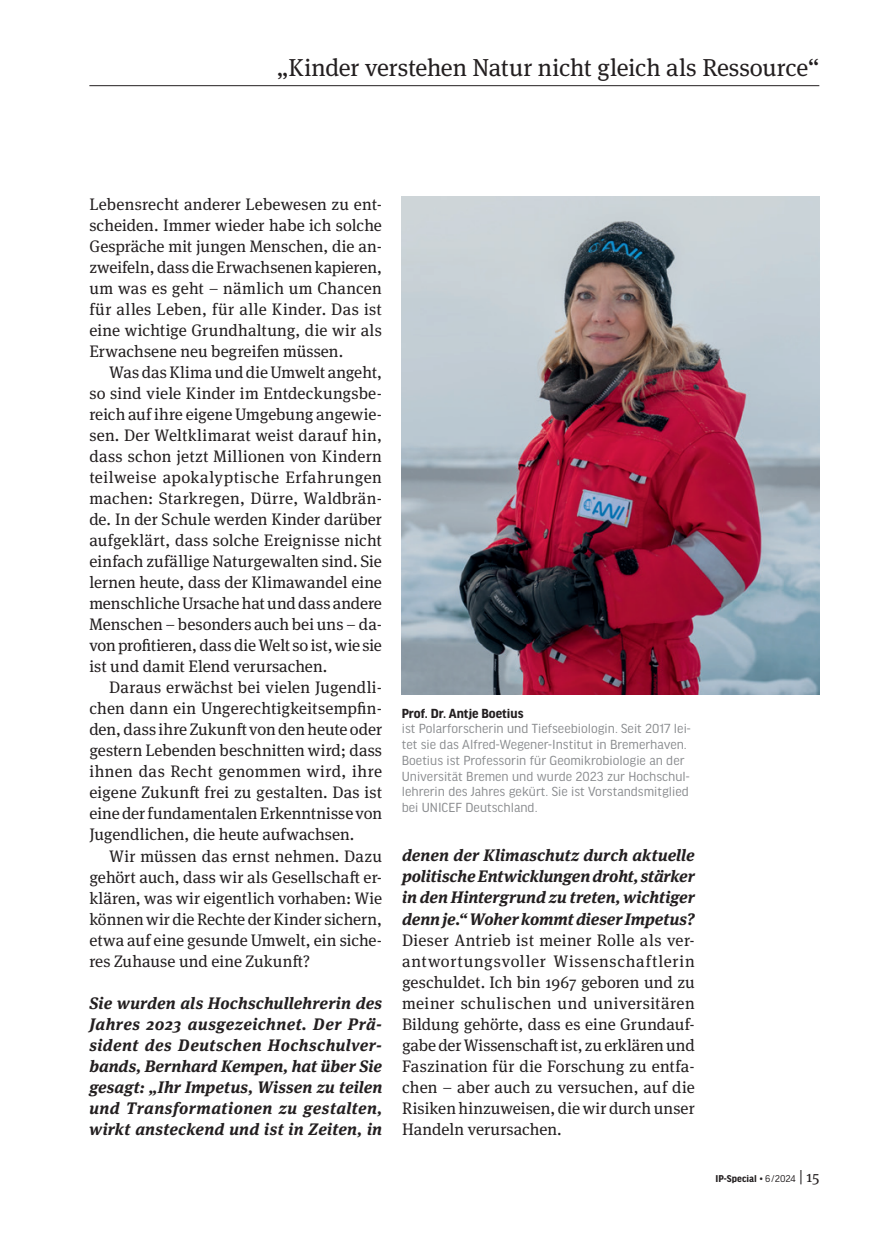
<style>
.page{position:relative;width:869px;height:1241px;background:#fff}
.page>*{position:absolute;margin:0;border:0;box-sizing:border-box;transform-origin:0 0}
.t1{font:24.5px "Meta Serif Pro";letter-spacing:-.005em;color:#231f20}
.t2{font:16.62px/21px "Meta Serif Pro";color:#231f20;text-align:justify}
.t3{font:italic 700 16.62px/21px "Meta Serif Pro";letter-spacing:.015em;color:#231f20;text-align:justify}
.t4{font:14px/15.8px "Good Headline Pro";color:#8a8c8f}
.t5{font:700 14px "Good Headline Pro";color:#231f20}
.t6{font:700 10.5px "Good Headline Pro";color:#231f20}
.s1{font-weight:400}
.s2{font-family:"Meta Serif Pro";font-weight:400;font-size:15.75px}
</style>
<div class="page">
<hr style="left:89px;top:85px;width:730px;height:1px;background:#231f20">
<img style="left:401px;top:196px;width:418px;height:498px">
<h1 class="t1" style="left:277px;top:49px;width:543px">„Kinder verstehen Natur nicht gleich als Ressource“</h1>
<p class="t2" style="left:89px;top:193px;width:294px">Lebensrecht anderer Lebewesen zu ent&shy;scheiden. Immer wieder habe ich solche Gespräche mit jungen Menschen, die an&shy;zweifeln, dass die Erwachsenen kapieren, um was es geht – nämlich um Chancen für alles Leben, für alle Kinder. Das ist eine wichtige Grundhaltung, die wir als Erwachsene neu begreifen müssen.</p>
<p class="t2" style="left:89px;top:361px;width:294px;text-indent:20px">Was das Klima und die Umwelt angeht, so sind viele Kinder im Entdeckungsbe&shy;reich auf ihre eigene Umgebung angewie&shy;sen. Der Weltklimarat weist darauf hin, dass schon jetzt Millionen von Kindern teilweise apokalyptische Erfahrungen machen: Starkregen, Dürre, Waldbrän&shy;de. In der Schule werden Kinder darüber aufgeklärt, dass solche Ereignisse nicht einfach zufällige Naturgewalten sind. Sie lernen heute, dass der Klimawandel eine menschliche Ursache hat und dass andere Menschen – besonders auch bei uns – da&shy;von profitieren, dass die Welt so ist, wie sie ist und damit Elend verursachen.</p>
<p class="t2" style="left:89px;top:676px;width:294px;text-indent:20px">Daraus erwächst bei vielen Jugendli&shy;chen dann ein Ungerechtigkeitsempfin&shy;den, dass ihre Zukunft von den heute oder gestern Lebenden beschnitten wird; dass ihnen das Recht genommen wird, ihre eigene Zukunft frei zu gestalten. Das ist eine der fundamentalen Erkenntnisse von Jugendlichen, die heute aufwachsen.</p>
<p class="t2" style="left:89px;top:844px;width:294px;text-indent:20px">Wir müssen das ernst nehmen. Dazu gehört auch, dass wir als Gesellschaft er&shy;klären, was wir eigentlich vorhaben: Wie können wir die Rechte der Kinder sichern, etwa auf eine gesunde Umwelt, ein siche&shy;res Zuhause und eine Zukunft?</p>
<p class="t3" style="left:89px;top:990px;width:294px">Sie wurden als Hochschullehrerin des Jahres 2023 ausgezeichnet. Der Prä&shy;sident des Deutschen Hochschulver&shy;bands, Bernhard Kempen, hat über Sie gesagt: „Ihr Impetus, Wissen zu teilen und Transformationen zu gestalten, wirkt ansteckend und ist in Zeiten, in</p>
<p class="t5" style="left:401px;top:706px;width:123px">Prof. Dr. Antje Boetius</p>
<p class="t4" style="left:401px;top:721px;width:290px">ist Polarforscherin und Tiefseebiologin. Seit 2017 lei&shy;tet sie das Alfred-Wegener-Institut in Bremerhaven.<br>Boetius ist Professorin für Geomikrobiologie an der Universität Bremen und wurde 2023 zur Hochschul&shy;lehrerin des Jahres gekürt. Sie ist Vorstandsmitglied bei UNICEF Deutschland.</p>
<p class="t3" style="left:402px;top:843px;width:294px">denen der Klimaschutz durch aktuelle politische Entwicklungen droht, stärker in den Hintergrund zu treten, wichtiger denn je.“ Woher kommt dieser Impetus?</p>
<p class="t2" style="left:402px;top:928px;width:294px">Dieser Antrieb ist meiner Rolle als ver&shy;antwortungsvoller Wissenschaftlerin geschuldet. Ich bin 1967 geboren und zu meiner schulischen und universitären Bildung gehörte, dass es eine Grundauf&shy;gabe der Wissenschaft ist, zu erklären und Faszination für die Forschung zu entfa&shy;chen – aber auch zu versuchen, auf die Risiken hinzuweisen, die wir durch unser Handeln verursachen.</p>
<p class="t6" style="left:715px;top:1173px;width:105px">IP-Special <span class="s1">• 6/2024</span> <span class="s2">| 15</span></p>
</div>
